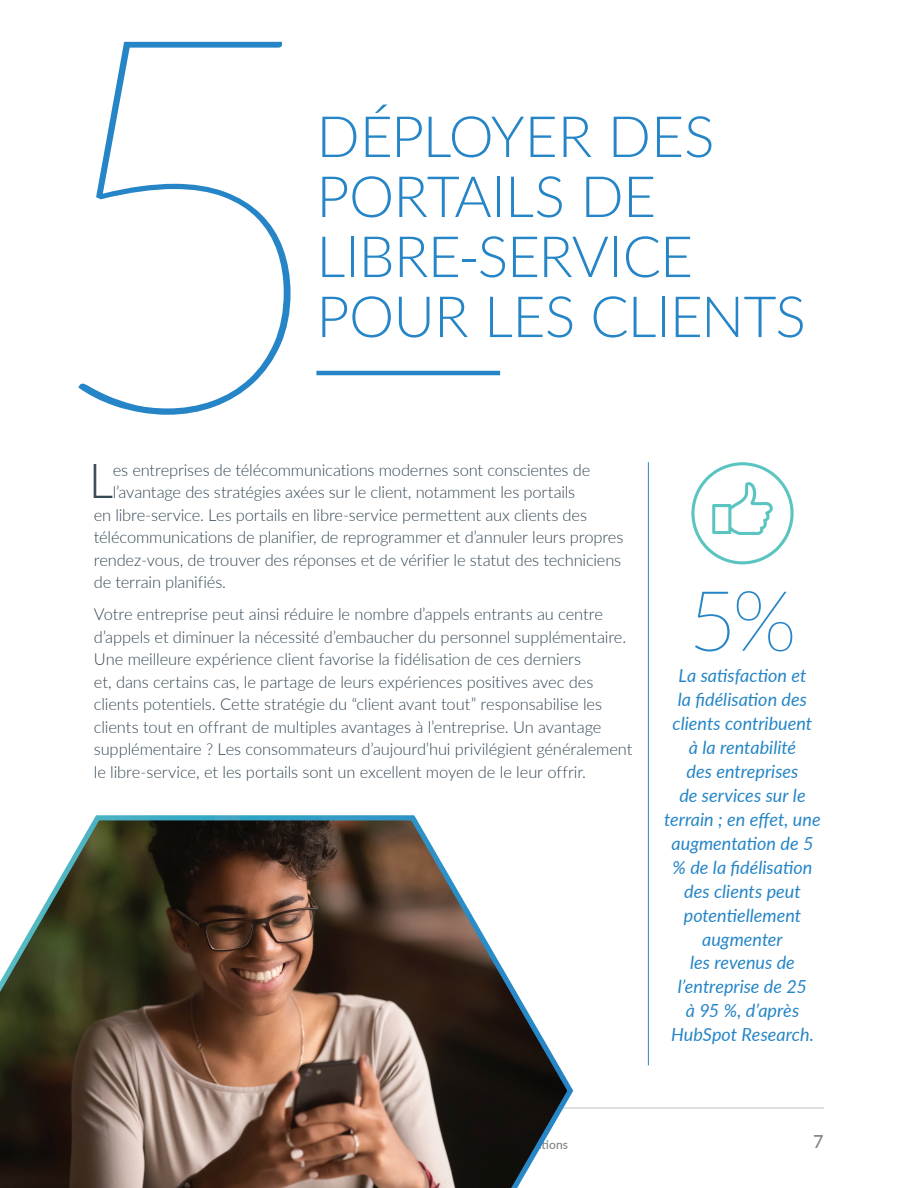
<style>
.page{position:relative;width:918px;height:1188px;background:#fff}
.page>*{position:absolute;margin:0;border:0;box-sizing:border-box;transform-origin:0 0}
.t1{font:100 526.65px "Lato";color:#2585c6}
.t2{font:100 84px "Lato";color:#2585c6}
.t3{font:300 57px/60px "Lato";letter-spacing:-.01em;color:#2585c6}
.t4{font:300 48.3px "Lato";color:#344855}
.t5{font:italic 18px/24px "Lato";color:#2585c6;text-align:center}
.t6{font:500 18px "Lato";color:#818285}
.t7{font:300 16.5px/22.5px "Lato";letter-spacing:-.01em;color:#344855}
</style>
<div class="page">
<hr style="left:94px;top:1107px;width:730px;height:2px;background:#dfdee1">
<svg style="left:0;top:815px;width:574px;height:373px"></svg>
<hr style="left:648px;top:462px;width:1px;height:603px;background:#2585c6">
<hr style="left:316px;top:371px;width:184px;height:4px;background:#2585c6">
<svg style="left:691px;top:462px;width:103px;height:102px"></svg>
<h1 class="t1" style="left:33px;top:-135px;width:307px">5</h1>
<h3 class="t3" style="left:316px;top:104px;width:491px">DÉPLOYER DES<br>PORTAILS DE<br>LIBRE-SERVICE<br>POUR LES CLIENTS</h3>
<h3 class="t4" style="left:89px;top:447px;width:26px">L</h3>
<p class="t7" style="left:113px;top:458px;width:479px">es entreprises de télécommunications modernes sont conscientes de</p>
<p class="t7" style="left:113px;top:480px;width:464px">l’avantage des stratégies axées sur le client, notamment les portails</p>
<p class="t7" style="left:94px;top:503px;width:495px">en libre-service. Les portails en libre-service permettent aux clients des</p>
<p class="t7" style="left:94px;top:525px;width:531px">télécommunications de planifier, de reprogrammer et d’annuler leurs propres</p>
<p class="t7" style="left:94px;top:548px;width:529px">rendez-vous, de trouver des réponses et de vérifier le statut des techniciens</p>
<p class="t7" style="left:94px;top:570px;width:134px">de terrain planifiés.</p>
<p class="t7" style="left:94px;top:602px;width:540px">Votre entreprise peut ainsi réduire le nombre d’appels entrants au centre d’appels et diminuer la nécessité d’embaucher du personnel supplémentaire.<br>Une meilleure expérience client favorise la fidélisation de ces derniers<br>et, dans certains cas, le partage de leurs expériences positives avec des clients potentiels. Cette stratégie du “client avant tout” responsabilise les clients tout en offrant de multiples avantages à l’entreprise. Un avantage supplémentaire ? Les consommateurs d’aujourd’hui privilégient généralement le libre-service, et les portails sont un excellent moyen de le leur offrir.</p>
<h2 class="t2" style="left:688px;top:563px;width:110px">5%</h2>
<p class="t5" style="left:678px;top:662px;width:130px">La satisfaction et</p>
<p class="t5" style="left:664px;top:686px;width:158px">la fidélisation des clients contribuent<br>à la rentabilité<br>des entreprises<br>de services sur le terrain ; en effet, une augmentation de 5 % de la fidélisation des clients peut potentiellement augmenter<br>les revenus de l’entreprise de 25<br>à 95 %, d’après<br>HubSpot Research.</p>
<p class="t6" style="left:813px;top:1129px;width:12px">7</p>
</div>
